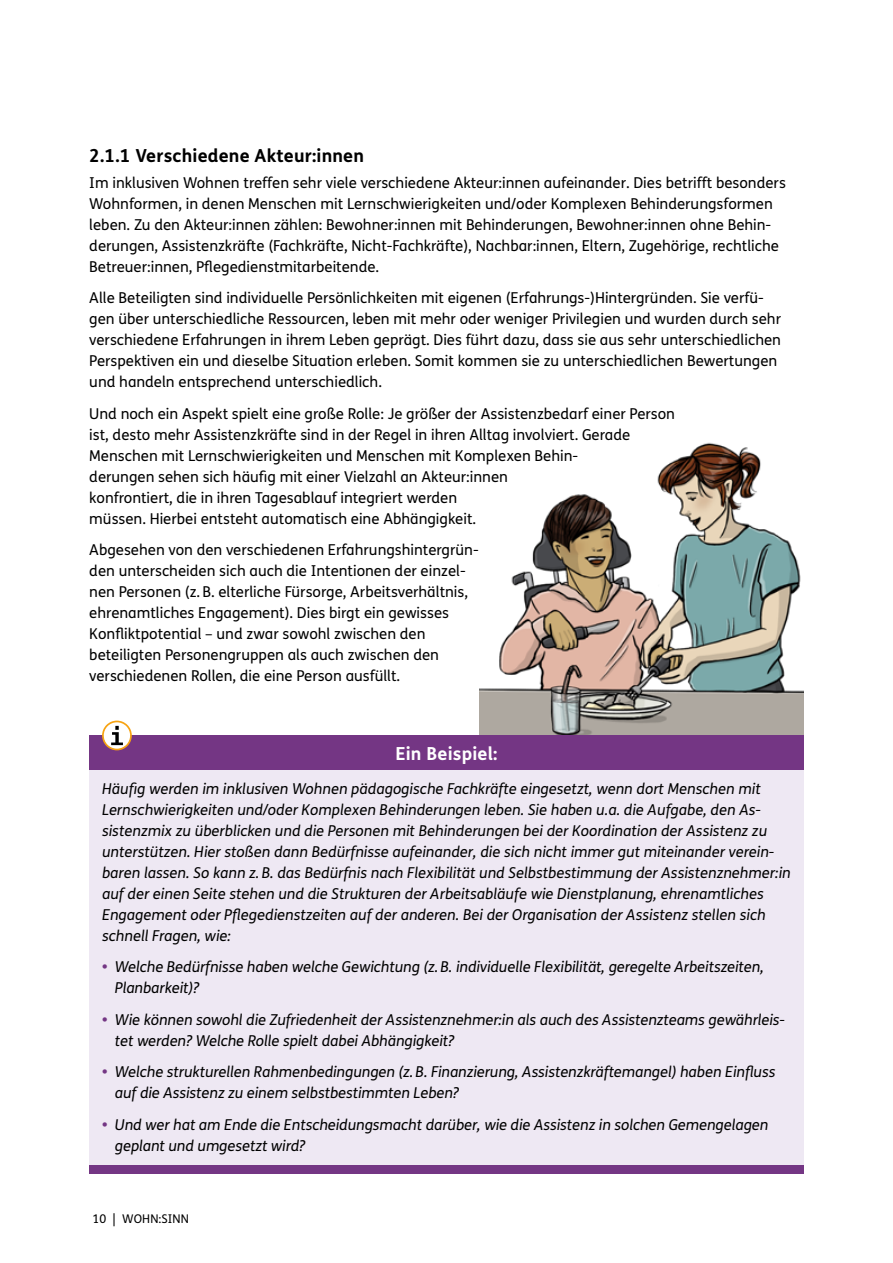
<style>
.page{position:relative;width:893px;height:1263px;background:#fff}
.page>*{position:absolute;margin:0;border:0;box-sizing:border-box;transform-origin:0 0}
._05_Subhead{font:700 18px "FS Me";letter-spacing:.01em;color:#000}
._03_Kasten_Headline{font:700 18px "FS Me";letter-spacing:.01em;color:#fff}
._06_Bodycopy{font:15px/21px "FS Me";color:#000}
.Kasten_kursiv{font:italic 15px/21px "FS Me";color:#000}
.t1{font:12px "FS Me";letter-spacing:.01em;color:#000}
.s1{font-weight:800;font-style:normal;color:#743684}
</style>
<div class="page">
<img style="left:479px;top:442px;width:325px;height:294px">
<div style="left:89px;top:770px;width:715px;height:395px;background:#eee8f3"></div>
<div style="left:89px;top:736px;width:715px;height:34px;background:#743684"></div>
<div style="left:89px;top:1165px;width:715px;height:9px;background:#743684"></div>
<svg style="left:102px;top:721px;width:30px;height:29px"></svg>
<h4 class="_05_Subhead" style="left:89px;top:142px;width:276px">2.1.1 Verschiedene Akteur:innen</h4>
<p class="_06_Bodycopy" style="left:89px;top:172px;width:698px">Im inklusiven Wohnen treffen sehr viele verschiedene Akteur:innen aufeinander. Dies betrifft besonders Wohnformen, in denen Menschen mit Lernschwierigkeiten und/oder Komplexen Behinderungsformen leben. Zu den Akteur:innen zählen: Bewohner:innen mit Behinderungen, Bewohner:innen ohne Behin&shy;derungen, Assistenzkräfte (Fachkräfte, Nicht-Fachkräfte), Nachbar:innen, Eltern, Zugehörige, rechtliche Betreuer:innen, Pflegedienstmitarbeitende.</p>
<p class="_06_Bodycopy" style="left:89px;top:287px;width:693px">Alle Beteiligten sind individuelle Persönlichkeiten mit eigenen (Erfahrungs-)Hintergründen. Sie verfü&shy;gen über unterschiedliche Ressourcen, leben mit mehr oder weniger Privilegien und wurden durch sehr verschiedene Erfahrungen in ihrem Leben geprägt. Dies führt dazu, dass sie aus sehr unterschiedlichen Perspektiven ein und dieselbe Situation erleben. Somit kommen sie zu unterschiedlichen Bewertungen und handeln entsprechend unterschiedlich.</p>
<p class="_06_Bodycopy" style="left:89px;top:403px;width:587px">Und noch ein Aspekt spielt eine große Rolle: Je größer der Assistenzbedarf einer Person ist, desto mehr Assistenzkräfte sind in der Regel in ihren Alltag involviert. Gerade Menschen mit Lernschwierigkeiten und Menschen mit Komplexen Behin-<br>derungen sehen sich häufig mit einer Vielzahl an Akteur:innen<br>konfrontiert, die in ihren Tagesablauf integriert werden<br>müssen. Hierbei entsteht automatisch eine Abhängigkeit.</p>
<p class="_06_Bodycopy" style="left:89px;top:539px;width:391px">Abgesehen von den verschiedenen Erfahrungshintergrün&shy;den unterscheiden sich auch die Intentionen der einzel&shy;nen Personen (z. B. elterliche Fürsorge, Arbeitsverhältnis, ehrenamtliches Engagement). Dies birgt ein gewisses Konfliktpotential – und zwar sowohl zwischen den beteiligten Personengruppen als auch zwischen den verschiedenen Rollen, die eine Person ausfüllt.</p>
<p class="_03_Kasten_Headline" style="left:395px;top:739px;width:104px">Ein Beispiel:</p>
<p class="Kasten_kursiv" style="left:102px;top:778px;width:690px">Häufig werden im inklusiven Wohnen pädagogische Fachkräfte eingesetzt, wenn dort Menschen mit Lernschwierigkeiten und/oder Komplexen Behinderungen leben. Sie haben u.a. die Aufgabe, den As&shy;sistenzmix zu überblicken und die Personen mit Behinderungen bei der Koordination der Assistenz zu unterstützen. Hier stoßen dann Bedürfnisse aufeinander, die sich nicht immer gut miteinander verein&shy;baren lassen. So kann z. B. das Bedürfnis nach Flexibilität und Selbstbestimmung der Assistenznehmer:in auf der einen Seite stehen und die Strukturen der Arbeitsabläufe wie Dienstplanung, ehrenamtliches Engagement oder Pflegedienstzeiten auf der anderen. Bei der Organisation der Assistenz stellen sich schnell Fragen, wie:</p>
<p class="Kasten_kursiv" style="left:115px;top:956px;width:651px;text-indent:-13px"><span class="s1">•</span> Welche Bedürfnisse haben welche Gewichtung (z. B. individuelle Flexibilität, geregelte Arbeitszeiten,<br>Planbarkeit)?</p>
<p class="Kasten_kursiv" style="left:115px;top:1009px;width:672px;text-indent:-13px"><span class="s1">•</span> Wie können sowohl die Zufriedenheit der Assistenznehmer:in als auch des Assistenzteams gewährleis&shy;tet werden? Welche Rolle spielt dabei Abhängigkeit?</p>
<p class="Kasten_kursiv" style="left:115px;top:1061px;width:662px;text-indent:-13px"><span class="s1">•</span> Welche strukturellen Rahmenbedingungen (z. B. Finanzierung, Assistenzkräftemangel) haben Einfluss auf die Assistenz zu einem selbstbestimmten Leben?</p>
<p class="Kasten_kursiv" style="left:115px;top:1114px;width:655px;text-indent:-13px"><span class="s1">•</span> Und wer hat am Ende die Entscheidungsmacht darüber, wie die Assistenz in solchen Gemengelagen geplant und umgesetzt wird?</p>
<p class="t1" style="left:92px;top:1210px;width:98px">10 | WOHN:SINN</p>
</div>
